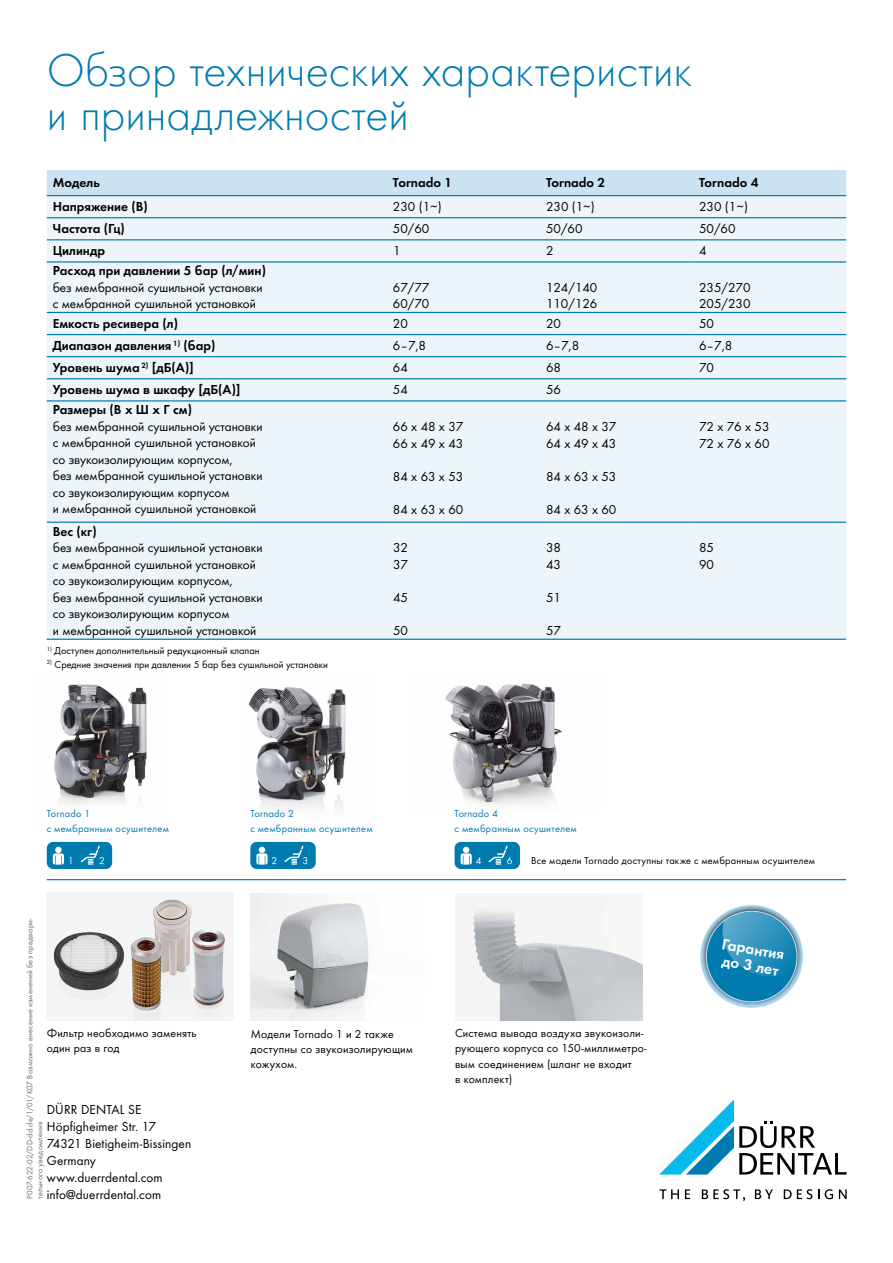
<style>
.page{position:relative;width:893px;height:1263px;background:#fff}
.page>*{position:absolute;margin:0;border:0;box-sizing:border-box;transform-origin:0 0}
.t1{font:300 48px/45px "Futura";color:#007baf}
.t2{font:15.75px/16.5px "Futura Dem";color:#fff}
.t3{font:13.5px/16.5px "Futura Boo";color:#000}
.t4{font:13.5px "Futura Dem";color:#000}
.t5{font:12px/15px "Futura Boo";letter-spacing:.02em;color:#000}
.t6{font:10.5px "Futura Boo";color:#000}
.t7{font:10.5px/15px "Futura Boo";letter-spacing:.025em;color:#007baf}
.t8{font:10.5px "Futura Boo";letter-spacing:.025em;color:#000}
.t9{font:8.25px/9.9px "Futura Boo";letter-spacing:.025em;color:#6f6f6e}
</style>
<div class="page">
<img style="left:54px;top:684px;width:93px;height:121px">
<img style="left:248px;top:687px;width:98px;height:122px">
<img style="left:251px;top:893px;width:119px;height:128px">
<img style="left:471px;top:905px;width:171px;height:116px">
<img style="left:52px;top:897px;width:177px;height:123px">
<img style="left:445px;top:683px;width:117px;height:122px">
<svg style="left:660px;top:1189px;width:19px;height:10px"></svg>
<svg style="left:685px;top:1189px;width:5px;height:10px"></svg>
<svg style="left:702px;top:1189px;width:43px;height:12px"></svg>
<svg style="left:755px;top:1189px;width:18px;height:10px"></svg>
<svg style="left:784px;top:1189px;width:28px;height:10px"></svg>
<svg style="left:825px;top:1189px;width:8px;height:10px"></svg>
<svg style="left:839px;top:1189px;width:8px;height:10px"></svg>
<svg style="left:659px;top:1099px;width:188px;height:75px"></svg>
<div style="left:47px;top:842px;width:65px;height:27px;background:#007baf;border-radius:6px"></div>
<div style="left:55px;top:847px;width:7px;height:6px;background:#fff;border-radius:50%"></div>
<svg style="left:81px;top:846px;width:23px;height:19px"></svg>
<svg style="left:53px;top:853px;width:18px;height:12px"></svg>
<div style="left:250px;top:842px;width:66px;height:27px;background:#007baf;border-radius:6px"></div>
<svg style="left:284px;top:846px;width:23px;height:19px"></svg>
<svg style="left:256px;top:847px;width:20px;height:18px"></svg>
<div style="left:455px;top:842px;width:65px;height:27px;background:#007baf;border-radius:6px"></div>
<svg style="left:461px;top:847px;width:20px;height:18px"></svg>
<svg style="left:488px;top:846px;width:24px;height:19px"></svg>
<svg style="left:700px;top:905px;width:103px;height:103px"></svg>
<hr style="left:47px;top:879px;width:799px;height:1px;background:#007baf">
<div style="left:47px;top:170px;width:799px;height:25px;background:#cbe3f1"></div>
<div style="left:47px;top:196px;width:799px;height:443px;background:#edf5fa"></div>
<hr style="left:47px;top:239px;width:340px;height:1px;background:#007baf">
<hr style="left:387px;top:239px;width:153px;height:1px;background:#007baf">
<hr style="left:47px;top:261px;width:340px;height:2px;background:#007baf">
<hr style="left:387px;top:261px;width:153px;height:2px;background:#007baf">
<hr style="left:47px;top:312px;width:340px;height:1px;background:#007baf">
<hr style="left:387px;top:312px;width:153px;height:1px;background:#007baf">
<hr style="left:47px;top:334px;width:340px;height:1px;background:#007baf">
<hr style="left:387px;top:334px;width:153px;height:1px;background:#007baf">
<hr style="left:47px;top:356px;width:340px;height:1px;background:#007baf">
<hr style="left:387px;top:356px;width:153px;height:1px;background:#007baf">
<hr style="left:540px;top:239px;width:153px;height:1px;background:#007baf">
<hr style="left:693px;top:239px;width:153px;height:1px;background:#007baf">
<hr style="left:540px;top:261px;width:153px;height:2px;background:#007baf">
<hr style="left:693px;top:261px;width:153px;height:2px;background:#007baf">
<hr style="left:540px;top:334px;width:153px;height:1px;background:#007baf">
<hr style="left:693px;top:334px;width:153px;height:1px;background:#007baf">
<hr style="left:540px;top:356px;width:153px;height:1px;background:#007baf">
<hr style="left:693px;top:356px;width:153px;height:1px;background:#007baf">
<hr style="left:540px;top:312px;width:153px;height:1px;background:#007baf">
<hr style="left:693px;top:312px;width:153px;height:1px;background:#007baf">
<hr style="left:47px;top:195px;width:340px;height:1px;background:#007baf">
<hr style="left:387px;top:195px;width:153px;height:1px;background:#007baf">
<hr style="left:540px;top:195px;width:153px;height:1px;background:#007baf">
<hr style="left:693px;top:195px;width:153px;height:1px;background:#007baf">
<hr style="left:47px;top:217px;width:340px;height:1px;background:#007baf">
<hr style="left:387px;top:217px;width:153px;height:1px;background:#007baf">
<hr style="left:540px;top:217px;width:153px;height:1px;background:#007baf">
<hr style="left:693px;top:217px;width:153px;height:1px;background:#007baf">
<hr style="left:47px;top:378px;width:340px;height:1px;background:#007baf">
<hr style="left:387px;top:378px;width:153px;height:1px;background:#007baf">
<hr style="left:540px;top:378px;width:153px;height:1px;background:#007baf">
<hr style="left:693px;top:378px;width:153px;height:1px;background:#007baf">
<hr style="left:47px;top:400px;width:340px;height:1px;background:#007baf">
<hr style="left:387px;top:400px;width:153px;height:1px;background:#007baf">
<hr style="left:540px;top:400px;width:153px;height:1px;background:#007baf">
<hr style="left:693px;top:400px;width:153px;height:1px;background:#007baf">
<hr style="left:47px;top:522px;width:340px;height:1px;background:#007baf">
<hr style="left:387px;top:522px;width:153px;height:1px;background:#007baf">
<hr style="left:540px;top:522px;width:153px;height:1px;background:#007baf">
<hr style="left:693px;top:522px;width:153px;height:1px;background:#007baf">
<hr style="left:47px;top:639px;width:340px;height:1px;background:#007baf">
<hr style="left:387px;top:639px;width:153px;height:1px;background:#007baf">
<hr style="left:540px;top:639px;width:153px;height:1px;background:#007baf">
<hr style="left:693px;top:639px;width:153px;height:1px;background:#007baf">
<h1 class="t1" style="left:47px;top:46px;width:647px">Обзор технических характеристик и принадлежностей</h1>
<p class="t4" style="left:53px;top:173px;width:49px">Модель</p>
<p class="t4" style="left:393px;top:173px;width:61px">Tornado 1</p>
<p class="t4" style="left:546px;top:173px;width:61px">Tornado 2</p>
<p class="t4" style="left:699px;top:173px;width:61px">Tornado 4</p>
<p class="t4" style="left:53px;top:197px;width:97px">Напряжение (В)</p>
<p class="t3" style="left:393px;top:198px;width:50px">230 (1∼)</p>
<p class="t3" style="left:546px;top:198px;width:50px">230 (1∼)</p>
<p class="t3" style="left:699px;top:198px;width:50px">230 (1∼)</p>
<p class="t4" style="left:53px;top:219px;width:74px">Частота (Гц)</p>
<p class="t3" style="left:393px;top:220px;width:38px">50/60</p>
<p class="t3" style="left:546px;top:220px;width:38px">50/60</p>
<p class="t3" style="left:699px;top:220px;width:38px">50/60</p>
<p class="t4" style="left:53px;top:241px;width:54px">Цилиндр</p>
<p class="t3" style="left:393px;top:242px;width:9px">1</p>
<p class="t3" style="left:546px;top:242px;width:9px">2</p>
<p class="t3" style="left:699px;top:242px;width:9px">4</p>
<p class="t4" style="left:53px;top:261px;width:215px">Расход при давлении 5 бар (л/мин)</p>
<p class="t3" style="left:53px;top:278px;width:211px">без мембранной сушильной установки с мембранной сушильной установкой</p>
<p class="t3" style="left:393px;top:278px;width:38px">67/77<br>60/70</p>
<p class="t3" style="left:546px;top:278px;width:53px">124/140<br>110/126</p>
<p class="t3" style="left:699px;top:278px;width:53px">235/270<br>205/230</p>
<p class="t4" style="left:53px;top:314px;width:127px">Емкость ресивера (л)</p>
<p class="t3" style="left:393px;top:315px;width:16px">20</p>
<p class="t3" style="left:546px;top:315px;width:16px">20</p>
<p class="t3" style="left:699px;top:315px;width:16px">50</p>
<p class="t4" style="left:53px;top:336px;width:164px">Диапазон давления <sup>1)</sup> (бар)</p>
<p class="t3" style="left:393px;top:337px;width:35px">6–7,8</p>
<p class="t3" style="left:546px;top:337px;width:35px">6–7,8</p>
<p class="t3" style="left:699px;top:337px;width:35px">6–7,8</p>
<p class="t4" style="left:53px;top:358px;width:143px">Уровень шума <sup>2)</sup> [дБ(A)]</p>
<p class="t3" style="left:393px;top:359px;width:16px">64</p>
<p class="t3" style="left:546px;top:359px;width:16px">68</p>
<p class="t3" style="left:699px;top:359px;width:16px">70</p>
<p class="t4" style="left:53px;top:380px;width:189px">Уровень шума в шкафу [дБ(A)]</p>
<p class="t3" style="left:393px;top:381px;width:16px">54</p>
<p class="t3" style="left:546px;top:381px;width:16px">56</p>
<p class="t4" style="left:53px;top:400px;width:141px">Размеры (В x Ш x Г см)</p>
<p class="t3" style="left:53px;top:417px;width:211px">без мембранной сушильной установки с мембранной сушильной установкой со звукоизолирующим корпусом,<br>без мембранной сушильной установки со звукоизолирующим корпусом<br>и мембранной сушильной установкой</p>
<p class="t3" style="left:393px;top:418px;width:72px">66 x 48 x 37<br>66 x 49 x 43</p>
<p class="t3" style="left:546px;top:418px;width:72px">64 x 48 x 37<br>64 x 49 x 43</p>
<p class="t3" style="left:546px;top:467px;width:72px">84 x 63 x 53</p>
<p class="t3" style="left:546px;top:500px;width:72px">84 x 63 x 60</p>
<p class="t3" style="left:699px;top:418px;width:72px">72 x 76 x 53<br>72 x 76 x 60</p>
<p class="t3" style="left:393px;top:467px;width:72px">84 x 63 x 53</p>
<p class="t3" style="left:393px;top:500px;width:72px">84 x 63 x 60</p>
<p class="t4" style="left:53px;top:521px;width:45px">Вес (кг)</p>
<p class="t3" style="left:53px;top:539px;width:211px">без мембранной сушильной установки с мембранной сушильной установкой со звукоизолирующим корпусом,<br>без мембранной сушильной установки со звукоизолирующим корпусом<br>и мембранной сушильной установкой</p>
<p class="t3" style="left:393px;top:539px;width:16px">32<br>37</p>
<p class="t3" style="left:393px;top:588px;width:16px">45</p>
<p class="t3" style="left:393px;top:621px;width:16px">50</p>
<p class="t6" style="left:47px;top:643px;width:214px"><sup>1)</sup> Доступен дополнительный редукционный клапан</p>
<p class="t6" style="left:47px;top:657px;width:283px"><sup>2)</sup> Средние значения при давлении 5 бар без сушильной установки</p>
<p class="t3" style="left:546px;top:539px;width:16px">38<br>43</p>
<p class="t3" style="left:546px;top:588px;width:16px">51</p>
<p class="t3" style="left:546px;top:621px;width:16px">57</p>
<p class="t3" style="left:699px;top:539px;width:16px">85<br>90</p>
<p class="t7" style="left:47px;top:805px;width:124px">Tornado 1<br>с мембранным осушителем</p>
<p class="t7" style="left:250px;top:805px;width:124px">Tornado 2<br>с мембранным осушителем</p>
<p class="t7" style="left:455px;top:805px;width:124px">Tornado 4<br>с мембранным осушителем</p>
<p class="t8" style="left:531px;top:853px;width:286px">Все модели Tornado доступны также с мембранным осушителем</p>
<p class="t9" style="left:24px;top:1199px;width:282px;rotate:-90deg">P007-622-02/DD-dd.de/1/01/K07 Возможно внесение изменений без предвари&shy;тельного уведомления</p>
<p class="t5" style="left:47px;top:1025px;width:151px">Фильтр необходимо заменять один раз в год</p>
<p class="t5" style="left:455px;top:1025px;width:193px">Система вывода воздуха звукоизоли&shy;рующего корпуса со 150-миллиметро&shy;вым соединением (шланг не входит<br>в комплект)</p>
<p class="t5" style="left:251px;top:1025px;width:164px">Модели Tornado 1 и 2 также доступны со звукоизолирующим кожухом.</p>
<p class="t3" style="left:47px;top:1100px;width:146px;line-height:17.1px">DÜRR DENTAL SE<br>Höpfigheimer Str. 17<br>74321 Bietigheim-Bissingen<br>Germany www.duerrdental.com info@duerrdental.com</p>
<p class="t2" style="left:724px;top:934px;width:65px;rotate:10deg">Гарантия до 3 лет</p>
</div>
